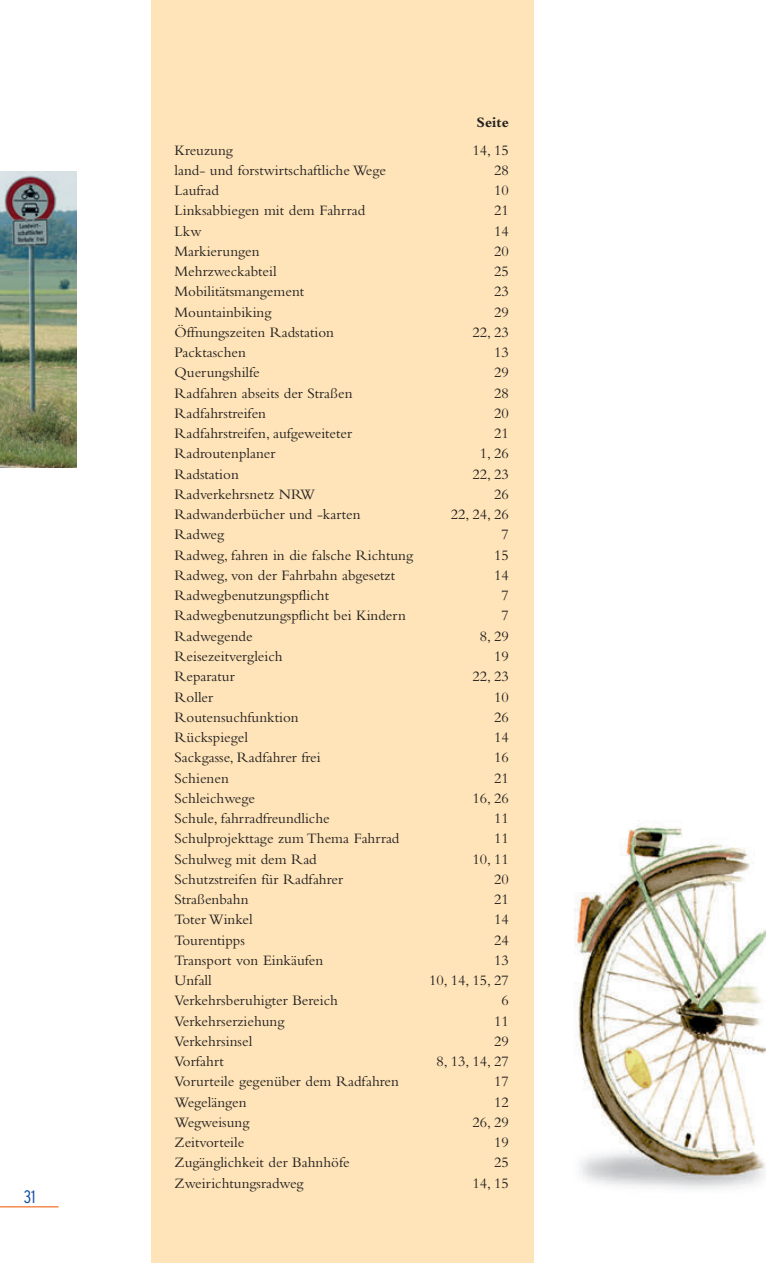
<style>
.page{position:relative;width:766px;height:1263px;background:#fff}
.page>*{position:absolute;margin:0;border:0;box-sizing:border-box;transform-origin:0 0}
.t1{font:300 condensed 18px "Interstate";color:#0d4da1}
.t2{font:15px "Bembo";color:#231f20}
.t3{font:700 15px "Bembo";color:#231f20}
</style>
<div class="page">
<img style="left:0;top:172px;width:77px;height:296px">
<div style="left:151px;top:0;width:382px;height:1263px;background:#fee4b8"></div>
<hr style="left:0;top:1206px;width:59px;height:1px;background:#f36e21">
<img style="left:574px;top:820px;width:191px;height:369px">
<p class="t1" style="left:24px;top:1187px;width:13px">31</p>
<p class="t3" style="left:476px;top:114px;width:34px">Seite</p>
<p class="t2" style="left:174px;top:141px;width:60px">Kreuzung</p>
<p class="t2" style="left:472px;top:141px;width:38px">14, 15</p>
<p class="t2" style="left:174px;top:161px;width:213px">land- und forstwirtschaftliche Wege</p>
<p class="t2" style="left:494px;top:161px;width:16px">28</p>
<p class="t2" style="left:174px;top:182px;width:46px">Laufrad</p>
<p class="t2" style="left:494px;top:182px;width:16px">10</p>
<p class="t2" style="left:174px;top:202px;width:192px">Linksabbiegen mit dem Fahrrad</p>
<p class="t2" style="left:494px;top:202px;width:16px">21</p>
<p class="t2" style="left:174px;top:222px;width:28px">Lkw</p>
<p class="t2" style="left:494px;top:222px;width:16px">14</p>
<p class="t2" style="left:174px;top:242px;width:87px">Markierungen</p>
<p class="t2" style="left:494px;top:242px;width:16px">20</p>
<p class="t2" style="left:174px;top:263px;width:104px">Mehrzweckabteil</p>
<p class="t2" style="left:494px;top:263px;width:16px">25</p>
<p class="t2" style="left:174px;top:283px;width:131px">Mobilitätsmangement</p>
<p class="t2" style="left:494px;top:283px;width:16px">23</p>
<p class="t2" style="left:174px;top:303px;width:98px">Mountainbiking</p>
<p class="t2" style="left:494px;top:303px;width:16px">29</p>
<p class="t2" style="left:174px;top:323px;width:161px">Öffnungszeiten Radstation</p>
<p class="t2" style="left:472px;top:323px;width:38px">22, 23</p>
<p class="t2" style="left:174px;top:344px;width:73px">Packtaschen</p>
<p class="t2" style="left:494px;top:344px;width:16px">13</p>
<p class="t2" style="left:174px;top:364px;width:87px">Querungshilfe</p>
<p class="t2" style="left:494px;top:364px;width:16px">29</p>
<p class="t2" style="left:174px;top:384px;width:179px">Radfahren abseits der Straßen</p>
<p class="t2" style="left:494px;top:384px;width:16px">28</p>
<p class="t2" style="left:174px;top:404px;width:93px">Radfahrstreifen</p>
<p class="t2" style="left:494px;top:404px;width:16px">20</p>
<p class="t2" style="left:174px;top:425px;width:179px">Radfahrstreifen, aufgeweiteter</p>
<p class="t2" style="left:494px;top:425px;width:16px">21</p>
<p class="t2" style="left:174px;top:445px;width:102px">Radroutenplaner</p>
<p class="t2" style="left:479px;top:445px;width:31px">1, 26</p>
<p class="t2" style="left:174px;top:465px;width:66px">Radstation</p>
<p class="t2" style="left:472px;top:465px;width:38px">22, 23</p>
<p class="t2" style="left:174px;top:485px;width:142px">Radverkehrsnetz NRW</p>
<p class="t2" style="left:494px;top:485px;width:16px">26</p>
<p class="t2" style="left:174px;top:506px;width:187px">Radwanderbücher und -karten</p>
<p class="t2" style="left:450px;top:506px;width:60px">22, 24, 26</p>
<p class="t2" style="left:174px;top:526px;width:51px">Radweg</p>
<p class="t2" style="left:501px;top:526px;width:9px">7</p>
<p class="t2" style="left:174px;top:546px;width:240px">Radweg, fahren in die falsche Richtung</p>
<p class="t2" style="left:494px;top:546px;width:16px">15</p>
<p class="t2" style="left:174px;top:566px;width:222px">Radweg, von der Fahrbahn abgesetzt</p>
<p class="t2" style="left:494px;top:566px;width:16px">14</p>
<p class="t2" style="left:174px;top:587px;width:156px">Radwegbenutzungspflicht</p>
<p class="t2" style="left:501px;top:587px;width:9px">7</p>
<p class="t2" style="left:174px;top:607px;width:233px">Radwegbenutzungspflicht bei Kindern</p>
<p class="t2" style="left:501px;top:607px;width:9px">7</p>
<p class="t2" style="left:174px;top:627px;width:80px">Radwegende</p>
<p class="t2" style="left:479px;top:627px;width:31px">8, 29</p>
<p class="t2" style="left:174px;top:647px;width:110px">Reisezeitvergleich</p>
<p class="t2" style="left:494px;top:647px;width:16px">19</p>
<p class="t2" style="left:174px;top:668px;width:62px">Reparatur</p>
<p class="t2" style="left:472px;top:668px;width:38px">22, 23</p>
<p class="t2" style="left:174px;top:688px;width:40px">Roller</p>
<p class="t2" style="left:494px;top:688px;width:16px">10</p>
<p class="t2" style="left:174px;top:708px;width:126px">Routensuchfunktion</p>
<p class="t2" style="left:494px;top:708px;width:16px">26</p>
<p class="t2" style="left:174px;top:728px;width:75px">Rückspiegel</p>
<p class="t2" style="left:494px;top:728px;width:16px">14</p>
<p class="t2" style="left:174px;top:749px;width:148px">Sackgasse, Radfahrer frei</p>
<p class="t2" style="left:494px;top:749px;width:16px">16</p>
<p class="t2" style="left:174px;top:769px;width:56px">Schienen</p>
<p class="t2" style="left:494px;top:769px;width:16px">21</p>
<p class="t2" style="left:174px;top:789px;width:82px">Schleichwege</p>
<p class="t2" style="left:472px;top:789px;width:38px">16, 26</p>
<p class="t2" style="left:174px;top:809px;width:157px">Schule, fahrradfreundliche</p>
<p class="t2" style="left:494px;top:809px;width:16px">11</p>
<p class="t2" style="left:174px;top:830px;width:226px">Schulprojekttage zum Thema Fahrrad</p>
<p class="t2" style="left:494px;top:830px;width:16px">11</p>
<p class="t2" style="left:174px;top:850px;width:144px">Schulweg mit dem Rad</p>
<p class="t2" style="left:472px;top:850px;width:38px">10, 11</p>
<p class="t2" style="left:174px;top:870px;width:170px">Schutzstreifen für Radfahrer</p>
<p class="t2" style="left:494px;top:870px;width:16px">20</p>
<p class="t2" style="left:174px;top:890px;width:75px">Straßenbahn</p>
<p class="t2" style="left:494px;top:890px;width:16px">21</p>
<p class="t2" style="left:174px;top:911px;width:80px">Toter Winkel</p>
<p class="t2" style="left:494px;top:911px;width:16px">14</p>
<p class="t2" style="left:174px;top:931px;width:72px">Tourentipps</p>
<p class="t2" style="left:494px;top:931px;width:16px">24</p>
<p class="t2" style="left:174px;top:951px;width:150px">Transport von Einkäufen</p>
<p class="t2" style="left:494px;top:951px;width:16px">13</p>
<p class="t2" style="left:174px;top:971px;width:39px">Unfall</p>
<p class="t2" style="left:429px;top:971px;width:81px">10, 14, 15, 27</p>
<p class="t2" style="left:174px;top:992px;width:165px">Verkehrsberuhigter Bereich</p>
<p class="t2" style="left:501px;top:992px;width:9px">6</p>
<p class="t2" style="left:174px;top:1012px;width:111px">Verkehrserziehung</p>
<p class="t2" style="left:494px;top:1012px;width:16px">11</p>
<p class="t2" style="left:174px;top:1032px;width:79px">Verkehrsinsel</p>
<p class="t2" style="left:494px;top:1032px;width:16px">29</p>
<p class="t2" style="left:174px;top:1052px;width:51px">Vorfahrt</p>
<p class="t2" style="left:436px;top:1052px;width:74px">8, 13, 14, 27</p>
<p class="t2" style="left:174px;top:1073px;width:226px">Vorurteile gegenüber dem Radfahren</p>
<p class="t2" style="left:494px;top:1073px;width:16px">17</p>
<p class="t2" style="left:174px;top:1093px;width:74px">Wegelängen</p>
<p class="t2" style="left:494px;top:1093px;width:16px">12</p>
<p class="t2" style="left:174px;top:1113px;width:76px">Wegweisung</p>
<p class="t2" style="left:472px;top:1113px;width:38px">26, 29</p>
<p class="t2" style="left:174px;top:1133px;width:71px">Zeitvorteile</p>
<p class="t2" style="left:494px;top:1133px;width:16px">19</p>
<p class="t2" style="left:174px;top:1154px;width:177px">Zugänglichkeit der Bahnhöfe</p>
<p class="t2" style="left:494px;top:1154px;width:16px">25</p>
<p class="t2" style="left:174px;top:1174px;width:131px">Zweirichtungsradweg</p>
<p class="t2" style="left:472px;top:1174px;width:38px">14, 15</p>
</div>
